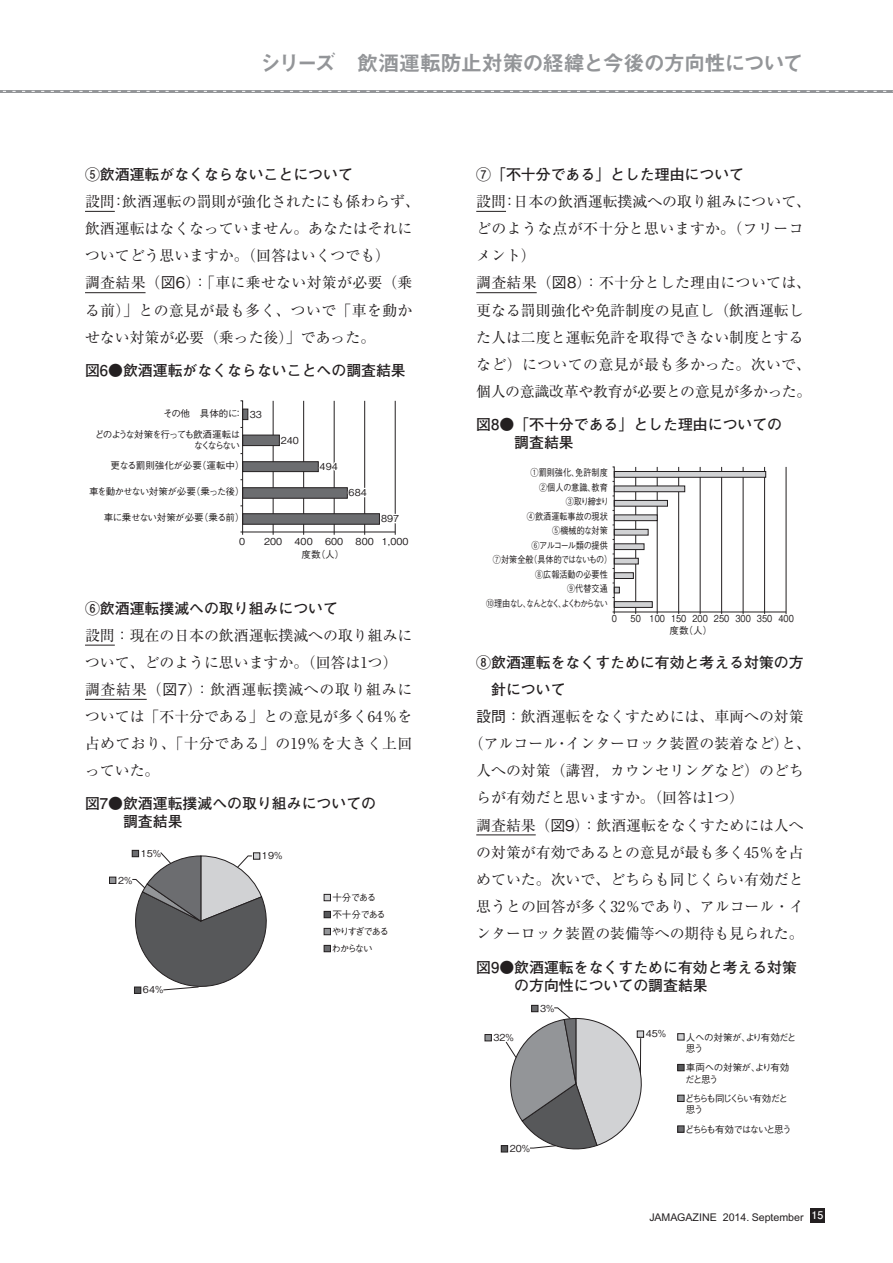
<style>
.page{position:relative;width:893px;height:1263px;background:#fff}
.page>*{position:absolute;margin:0;border:0;box-sizing:border-box;transform-origin:0 0}
.t1{font:21.3px "Midashi Go Pro MB31";letter-spacing:-.05em;color:#939598}
.t2{font:14.85px/27.2px "Ryumin Pro";color:#231f20}
.t3{font:700 14.85px/18px "Futo Go B101 Pro";color:#231f20}
.t4{font:10.65px "Arial";color:#231f20}
.t5{font:500 9.6px "Gothic BBB Pro";letter-spacing:-.03em;color:#231f20}
.t6{font:500 9.6px "Gothic BBB Pro";color:#231f20;scale:.85 1}
.t7{font:500 9.6px "Gothic BBB Pro";letter-spacing:-.03em;color:#231f20;scale:.85 1}
.t8{font:500 9.6px/11.6px "Gothic BBB Pro";letter-spacing:-.14em;color:#231f20;text-align:right}
.t9{font:500 9.6px/17px "Gothic BBB Pro";letter-spacing:-.155em;color:#231f20}
.t10{font:500 9.6px "Gothic BBB Pro";letter-spacing:-.205em;color:#231f20;scale:.85 1}
.t11{font:500 9.6px "Gothic BBB Pro";letter-spacing:-.09em;color:#231f20}
.t12{font:500 9.6px "Gothic BBB Pro";letter-spacing:-.05em;color:#231f20}
.t13{font:500 9.6px/11.6px "Gothic BBB Pro";letter-spacing:-.065em;color:#231f20}
.t14{font:500 9.6px "Gothic BBB Pro";color:#231f20}
.t15{font:500 9.6px/11.6px "Gothic BBB Pro";letter-spacing:-.185em;color:#231f20}
.t16{font:500 9.6px/11.6px "Gothic BBB Pro";letter-spacing:-.075em;color:#231f20}
.t17{font:500 9.6px "Gothic BBB Pro";letter-spacing:-.145em;color:#231f20}
.s1{font-family:"Gothic BBB Pro";font-weight:500}
.s2{font-family:"Futo Go B101 Pro";font-weight:700;color:#fff}
</style>
<div class="page">
<svg style="left:0;top:90px;width:893px;height:3px;background:#9ea0a3"></svg>
<div style="left:810px;top:1208px;width:15px;height:14px;background:#231f20"></div>
<hr style="left:85px;top:211px;width:30px;height:1px;background:#231f20">
<hr style="left:85px;top:292px;width:61px;height:1px;background:#231f20">
<hr style="left:85px;top:645px;width:30px;height:1px;background:#231f20">
<hr style="left:85px;top:699px;width:62px;height:1px;background:#231f20">
<hr style="left:476px;top:211px;width:30px;height:1px;background:#231f20">
<hr style="left:476px;top:292px;width:61px;height:1px;background:#231f20">
<hr style="left:476px;top:834px;width:60px;height:1px;background:#231f20">
<svg style="left:240px;top:400px;width:156px;height:135px"></svg>
<hr style="left:635px;top:467px;width:1px;height:147px;background:#231f20">
<hr style="left:657px;top:467px;width:1px;height:147px;background:#231f20">
<hr style="left:678px;top:467px;width:1px;height:147px;background:#231f20">
<hr style="left:700px;top:467px;width:1px;height:147px;background:#231f20">
<hr style="left:721px;top:467px;width:1px;height:147px;background:#231f20">
<hr style="left:743px;top:467px;width:1px;height:147px;background:#231f20">
<hr style="left:764px;top:467px;width:1px;height:147px;background:#231f20">
<div style="left:614px;top:602px;width:38px;height:5px;background:#d1d2d4"></div>
<div style="left:614px;top:601px;width:38px;height:7px;border:1px solid #231f20"></div>
<div style="left:614px;top:573px;width:19px;height:5px;background:#d1d2d4"></div>
<div style="left:614px;top:572px;width:20px;height:7px;border:1px solid #231f20"></div>
<div style="left:614px;top:558px;width:24px;height:6px;background:#d1d2d4"></div>
<div style="left:614px;top:558px;width:24px;height:6px;border:1px solid #231f20"></div>
<div style="left:614px;top:544px;width:30px;height:6px;background:#d1d2d4"></div>
<div style="left:614px;top:544px;width:30px;height:6px;border:1px solid #231f20"></div>
<div style="left:614px;top:529px;width:34px;height:6px;background:#d1d2d4"></div>
<div style="left:614px;top:529px;width:34px;height:6px;border:1px solid #231f20"></div>
<div style="left:614px;top:515px;width:43px;height:6px;background:#d1d2d4"></div>
<div style="left:614px;top:515px;width:43px;height:6px;border:1px solid #231f20"></div>
<div style="left:614px;top:500px;width:53px;height:6px;background:#d1d2d4"></div>
<div style="left:614px;top:500px;width:54px;height:6px;border:1px solid #231f20"></div>
<div style="left:614px;top:486px;width:71px;height:6px;background:#d1d2d4"></div>
<div style="left:614px;top:486px;width:71px;height:6px;border:1px solid #231f20"></div>
<div style="left:614px;top:471px;width:152px;height:6px;background:#d1d2d4"></div>
<div style="left:614px;top:471px;width:152px;height:6px;border:1px solid #231f20"></div>
<hr style="left:786px;top:467px;width:1px;height:147px;background:#231f20">
<svg style="left:612px;top:466px;width:8px;height:148px"></svg>
<hr style="left:613px;top:612px;width:173px;height:1px;background:#231f20">
<div style="left:324px;top:894px;width:6px;height:7px;background:#d1d2d4"></div>
<div style="left:324px;top:894px;width:7px;height:7px;border:1px solid #231f20"></div>
<div style="left:324px;top:911px;width:6px;height:7px;background:#57585a"></div>
<div style="left:324px;top:911px;width:7px;height:7px;border:1px solid #231f20"></div>
<div style="left:324px;top:928px;width:6px;height:7px;background:#939598"></div>
<div style="left:324px;top:928px;width:7px;height:7px;border:1px solid #231f20"></div>
<div style="left:324px;top:945px;width:6px;height:7px;background:#6c6d70"></div>
<div style="left:324px;top:945px;width:7px;height:7px;border:1px solid #231f20"></div>
<div style="left:132px;top:850px;width:7px;height:7px;border:1px solid #231f20"></div>
<div style="left:109px;top:877px;width:7px;height:6px;background:#939598"></div>
<div style="left:109px;top:877px;width:7px;height:7px;border:1px solid #231f20"></div>
<svg style="left:131px;top:852px;width:136px;height:142px"></svg>
<div style="left:677px;top:1033px;width:7px;height:7px;border:1px solid #231f20"></div>
<div style="left:678px;top:1064px;width:6px;height:7px;background:#57585a"></div>
<div style="left:677px;top:1064px;width:7px;height:7px;border:1px solid #231f20"></div>
<div style="left:677px;top:1095px;width:7px;height:7px;border:1px solid #231f20"></div>
<div style="left:677px;top:1126px;width:7px;height:6px;border:1px solid #231f20"></div>
<div style="left:531px;top:1005px;width:7px;height:7px;border:1px solid #231f20"></div>
<div style="left:485px;top:1034px;width:6px;height:7px;background:#939598"></div>
<div style="left:485px;top:1034px;width:7px;height:7px;border:1px solid #231f20"></div>
<div style="left:501px;top:1146px;width:7px;height:6px;background:#57585a"></div>
<div style="left:501px;top:1145px;width:7px;height:7px;border:1px solid #231f20"></div>
<svg style="left:505px;top:1007px;width:140px;height:146px"></svg>
<h1 class="t1" style="left:260px;top:46px;width:545px">シリーズ　飲酒運転防止対策の経緯と今後の方向性について</h1>
<p class="t3" style="left:85px;top:163px;width:269px">⑤飲酒運転がなくならないことについて</p>
<p class="t2" style="left:85px;top:187px;width:336px">設問：飲酒運転の罰則が強化されたにも係わらず、飲酒運転はなくなっていません。あなたはそれについてどう思いますか。（回答はいくつでも）<br>調査結果（<span class="s1">図6</span>）：「車に乗せない対策が必要（乗る前）」との意見が最も多く、ついで「車を動かせない対策が必要（乗った後）」であった。</p>
<p class="t3" style="left:85px;top:359px;width:322px">図6●飲酒運転がなくならないことへの調査結果</p>
<p class="t5" style="left:163px;top:406px;width:82px">その他　具体的に：</p>
<p class="t5" style="left:250px;top:406px;width:14px">33</p>
<p class="t8" style="left:95px;top:427px;width:147px">どのような対策を行っても飲酒運転はなくならない</p>
<p class="t5" style="left:281px;top:432px;width:20px">240</p>
<p class="t14" style="left:111px;top:458px;width:136px">更なる罰則強化が必要（運転中）</p>
<p class="t5" style="left:320px;top:459px;width:20px">494</p>
<p class="t11" style="left:89px;top:484px;width:157px">車を動かせない対策が必要（乗った後）</p>
<p class="t5" style="left:349px;top:485px;width:20px">684</p>
<p class="t12" style="left:104px;top:510px;width:142px">車に乗せない対策が必要（乗る前）</p>
<p class="t5" style="left:381px;top:511px;width:20px">897</p>
<p class="t5" style="left:239px;top:534px;width:8px">0</p>
<p class="t5" style="left:264px;top:534px;width:20px">200</p>
<p class="t5" style="left:295px;top:534px;width:20px">400</p>
<p class="t5" style="left:325px;top:534px;width:20px">600</p>
<p class="t5" style="left:356px;top:534px;width:54px">800 1,000</p>
<p class="t5" style="left:302px;top:547px;width:44px">度数（人）</p>
<p class="t3" style="left:85px;top:597px;width:254px">⑥飲酒運転撲滅への取り組みについて</p>
<p class="t2" style="left:85px;top:621px;width:329px">設問：現在の日本の飲酒運転撲滅への取り組みについて、どのように思いますか。（回答は1つ）調査結果（<span class="s1">図7</span>）：飲酒運転撲滅への取り組みについては「不十分である」との意見が多く64％を占めており、「十分である」の19％を大きく上回っていた。</p>
<p class="t3" style="left:123px;top:793px;width:254px;text-indent:-38px">図7●飲酒運転撲滅への取り組みについての調査結果</p>
<p class="t5" style="left:118px;top:872px;width:16px">2%</p>
<p class="t5" style="left:141px;top:845px;width:22px">15%</p>
<p class="t5" style="left:143px;top:982px;width:22px">64%</p>
<p class="t5" style="left:262px;top:848px;width:22px">19%</p>
<p class="t9" style="left:332px;top:888px;width:59px">十分である<br>不十分であるやりすぎであるわからない</p>
<p class="t3" style="left:476px;top:163px;width:269px">⑦「不十分である」とした理由について</p>
<p class="t2" style="left:476px;top:187px;width:337px">設問：日本の飲酒運転撲滅への取り組みについて、どのような点が不十分と思いますか。（フリーコメント）<br>調査結果（<span class="s1">図8</span>）：不十分とした理由については、更なる罰則強化や免許制度の見直し（飲酒運転した人は二度と運転免許を取得できない制度とするなど）についての意見が最も多かった。次いで、個人の意識改革や教育が必要との意見が多かった。</p>
<p class="t3" style="left:514px;top:413px;width:269px;text-indent:-38px">図8●「不十分である」とした理由についての調査結果</p>
<p class="t6" style="left:531px;top:465px;width:92px">①罰則強化、免許制度</p>
<p class="t6" style="left:539px;top:479px;width:82px">②個人の意識、教育</p>
<p class="t7" style="left:566px;top:494px;width:52px">③取り締まり</p>
<p class="t6" style="left:527px;top:508px;width:97px">④飲酒運転事故の現状</p>
<p class="t6" style="left:552px;top:523px;width:67px">⑤機械的な対策</p>
<p class="t7" style="left:531px;top:537px;width:91px">⑥アルコール類の提供</p>
<p class="t7" style="left:493px;top:552px;width:142px">⑦対策全般（具体的ではないもの）</p>
<p class="t6" style="left:535px;top:566px;width:87px">⑧広報活動の必要性</p>
<p class="t7" style="left:567px;top:581px;width:49px">⑨代替交通</p>
<p class="t10" style="left:486px;top:595px;width:145px">⑩理由なし、なんとなく、よくわからない</p>
<p class="t7" style="left:612px;top:611px;width:8px">0</p>
<p class="t6" style="left:631px;top:611px;width:194px">50 100 150 200 250 300 350 400</p>
<p class="t5" style="left:669px;top:623px;width:44px">度数（人）</p>
<p class="t3" style="left:491px;top:647px;width:314px;line-height:27.2px;text-indent:-15px">⑧飲酒運転をなくすために有効と考える対策の方針について</p>
<p class="t2" style="left:476px;top:702px;width:329px"><span class="s1">設問</span>：飲酒運転をなくすためには、車両への対策</p>
<p class="t2" style="left:469px;top:729px;width:344px">（アルコール・インターロック装置の装着など）と、</p>
<p class="t2" style="left:476px;top:756px;width:329px">人への対策（講習，カウンセリングなど）のどち</p>
<p class="t2" style="left:476px;top:783px;width:269px">らが有効だと思いますか。（回答は1つ）</p>
<p class="t2" style="left:476px;top:810px;width:329px">調査結果（<span class="s1">図9</span>）：飲酒運転をなくすためには人へ</p>
<p class="t2" style="left:476px;top:837px;width:329px">の対策が有効であるとの意見が最も多く45％を占</p>
<p class="t2" style="left:476px;top:865px;width:329px">めていた。次いで、どちらも同じくらい有効だと</p>
<p class="t2" style="left:476px;top:892px;width:329px">思うとの回答が多く32％であり、アルコール・イ</p>
<p class="t2" style="left:476px;top:919px;width:329px">ンターロック装置の装備等への期待も見られた。</p>
<p class="t3" style="left:514px;top:956px;width:284px;text-indent:-38px">図9●飲酒運転をなくすために有効と考える対策の方向性についての調査結果</p>
<p class="t5" style="left:493px;top:1029px;width:22px">32%</p>
<p class="t5" style="left:540px;top:1000px;width:16px">3%</p>
<p class="t5" style="left:510px;top:1141px;width:22px">20%</p>
<p class="t5" style="left:646px;top:1026px;width:22px">45%</p>
<p class="t16" style="left:686px;top:1030px;width:112px">人への対策が、より有効だと思う</p>
<p class="t13" style="left:685px;top:1061px;width:106px">車両への対策が、より有効だと思う</p>
<p class="t15" style="left:685px;top:1091px;width:105px">どちらも同じくらい有効だと思う</p>
<p class="t17" style="left:685px;top:1121px;width:108px">どちらも有効ではないと思う</p>
<p class="t4" style="left:649px;top:1211px;width:175px">JAMAGAZINE 2014. September <span class="s2">15</span></p>
</div>
